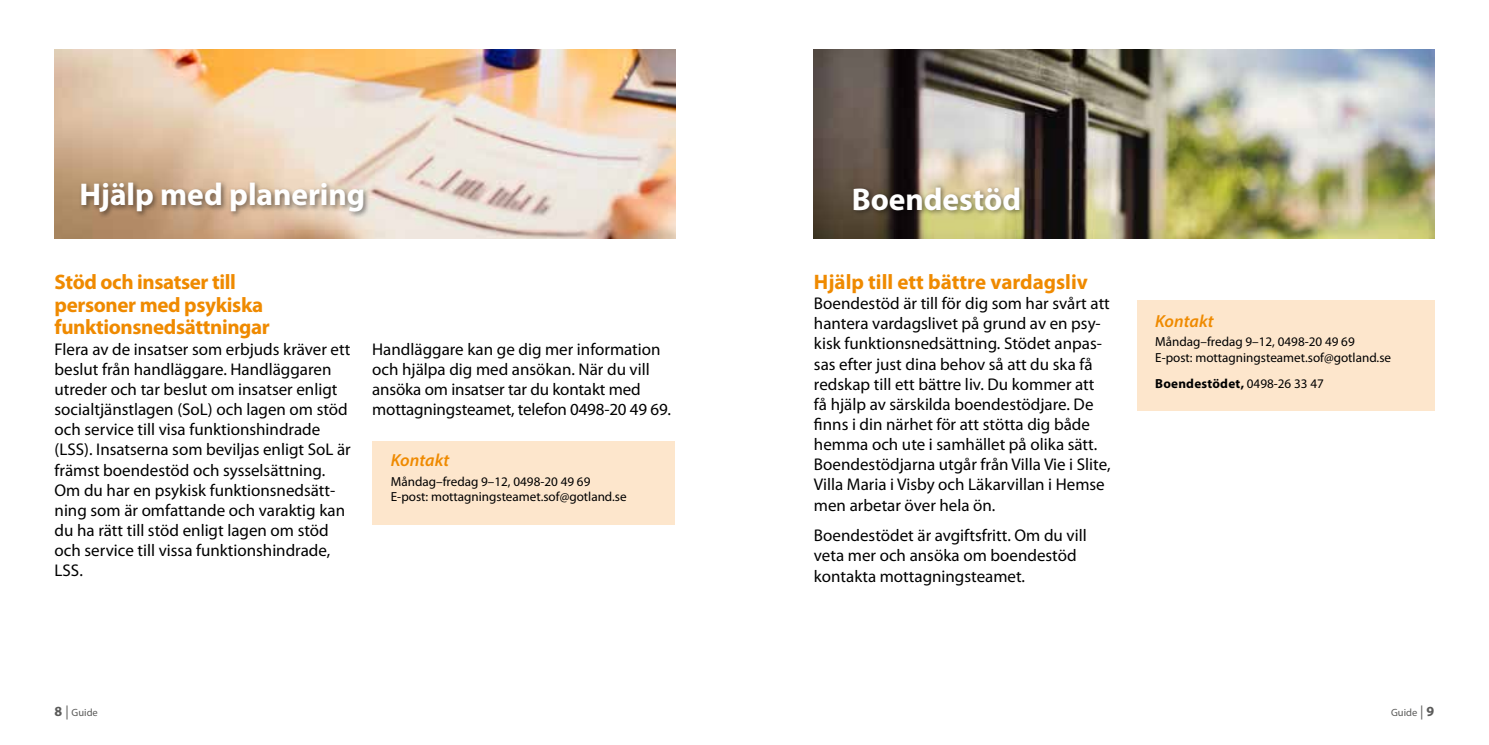
<style>
.page{position:relative;width:1489px;height:745px;background:#fff}
.page>*{position:absolute;margin:0;border:0;box-sizing:border-box;transform-origin:0 0}
.t1{font:700 31.5px "Myriad Pro";letter-spacing:-.005em;color:#fff}
.t2{font:700 21px/22.8px "Myriad Pro";letter-spacing:-.02em;color:#ef8a00}
.t3{font:700 21px "Myriad Pro";color:#ef8a00}
.t4{font:italic 600 17.5px "Myriad Pro";color:#ef8a00}
.t5{font:16.97px/20.1px "Myriad Pro";color:#000}
.t6{font:13.12px/15.8px "Myriad Pro";color:#000}
.t7{font:700 13.12px "Myriad Pro";letter-spacing:.015em;color:#000}
.t8{font:10.5px "Myriad Pro";color:#5a5a59}
.s1{font-weight:400}
.s2{font-weight:700;font-size:14px}
.s3{font-size:14px}
</style>
<div class="page">
<img style="left:55px;top:50px;width:620px;height:188px">
<img style="left:814px;top:50px;width:620px;height:188px">
<div style="left:78px;top:179px;width:292px;height:40px;background:#000;opacity:.5"></div>
<div style="left:850px;top:184px;width:176px;height:32px;background:#000;opacity:.5"></div>
<div style="left:372px;top:440px;width:303px;height:84px;background:#fde6cc"></div>
<div style="left:1136px;top:300px;width:298px;height:110px;background:#fde6cc"></div>
<h1 class="t1" style="left:79px;top:174px;width:287px">Hjälp med planering</h1>
<h1 class="t1" style="left:851px;top:178px;width:171px">Boendestöd</h1>
<p class="t2" style="left:55px;top:269px;width:217px">Stöd och insatser till personer med psykiska funktionsnedsättningar</p>
<p class="t5" style="left:55px;top:338px;width:298px">Flera av de insatser som erbjuds kräver ett beslut från handläggare. Handläggaren utreder och tar beslut om insatser enligt socialtjänstlagen (SoL) och lagen om stöd och service till visa funktionshindrade (LSS). Insatserna som beviljas enligt SoL är främst boendestöd och sysselsättning.<br>Om du har en psykisk funktionsnedsätt&shy;ning som är omfattande och varaktig kan du ha rätt till stöd enligt lagen om stöd och service till vissa funktionshindrade, LSS.</p>
<p class="t5" style="left:372px;top:338px;width:300px">Handläggare kan ge dig mer information och hjälpa dig med ansökan. När du vill ansöka om insatser tar du kontakt med mottagningsteamet, telefon 0498-20 49 69.</p>
<p class="t4" style="left:391px;top:449px;width:60px">Kontakt</p>
<p class="t6" style="left:391px;top:473px;width:237px">Måndag–fredag 9–12, 0498-20 49 69<br>E-post: mottagningsteamet.sof@gotland.se</p>
<p class="t3" style="left:814px;top:268px;width:275px">Hjälp till ett bättre vardagsliv</p>
<p class="t5" style="left:814px;top:293px;width:298px">Boendestöd är till för dig som har svårt att hantera vardagslivet på grund av en psy&shy;kisk funktionsnedsättning. Stödet anpas&shy;sas efter just dina behov så att du ska få redskap till ett bättre liv. Du kommer att få hjälp av särskilda boendestödjare. De finns i din närhet för att stötta dig både hemma och ute i samhället på olika sätt.<br>Boendestödjarna utgår från Villa Vie i Slite, Villa Maria i Visby och Läkarvillan i Hemse men arbetar över hela ön.</p>
<p class="t5" style="left:814px;top:525px;width:274px">Boendestödet är avgiftsfritt. Om du vill veta mer och ansöka om boendestöd kontakta mottagningsteamet.</p>
<p class="t4" style="left:1155px;top:310px;width:60px">Kontakt</p>
<p class="t6" style="left:1155px;top:333px;width:237px">Måndag–fredag 9–12, 0498-20 49 69<br>E-post: mottagningsteamet.sof@gotland.se</p>
<p class="t7" style="left:1155px;top:375px;width:170px">Boendestödet, <span class="s1">0498-26 33 47</span></p>
<p class="t8" style="left:55px;top:705px;width:45px"><span class="s2">8</span> <span class="s3">|</span> Guide</p>
<p class="t8" style="left:1390px;top:705px;width:45px">Guide <span class="s3">|</span> <span class="s2">9</span></p>
</div>
